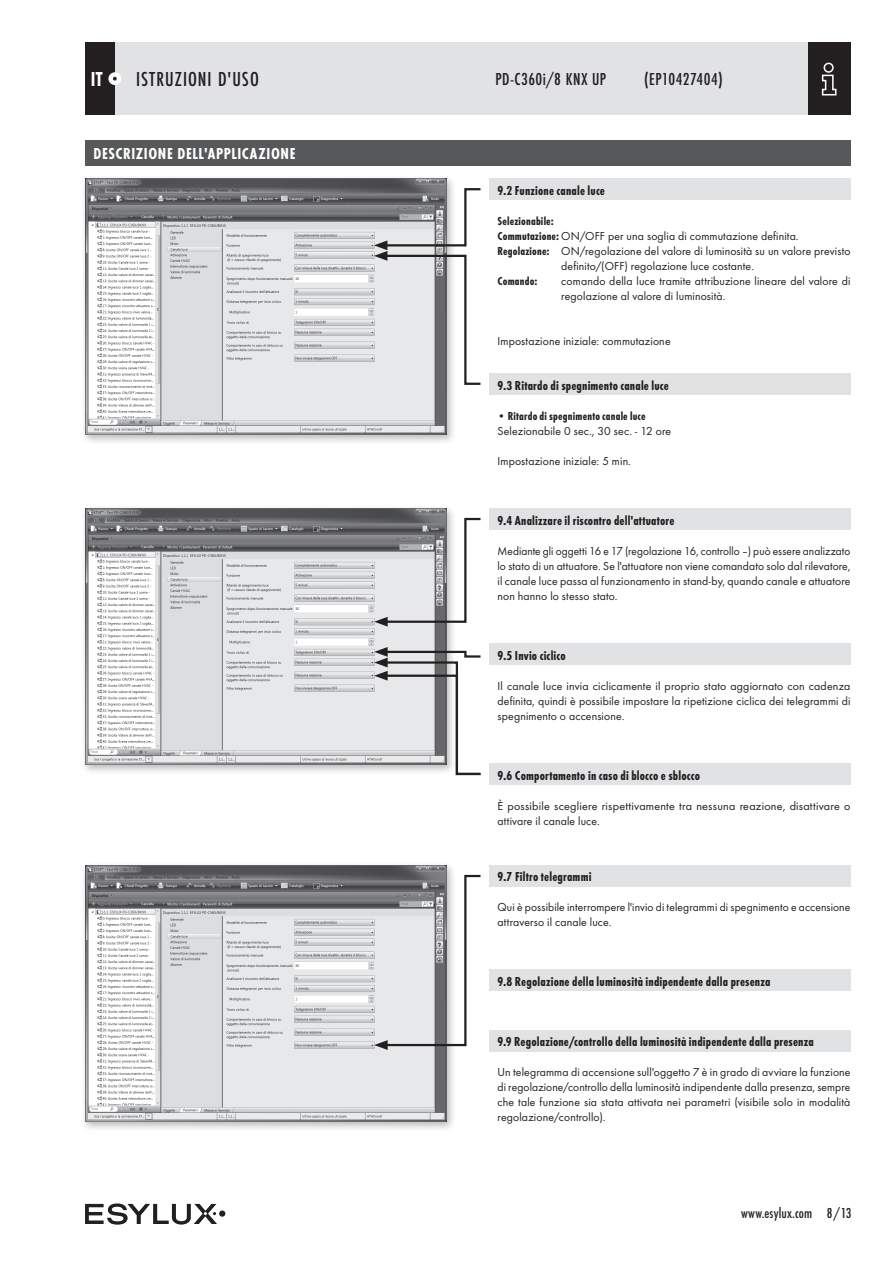
<style>
.page{position:relative;width:893px;height:1263px;background:#fff}
.page>*{position:absolute;margin:0;border:0;box-sizing:border-box;transform-origin:0 0}
.t1{font:500 21px "Futura Con";letter-spacing:.05em;color:#231f20}
.t2{font:700 21px "Futura Con";color:#fff;scale:.95 1}
.t3{font:500 18px "Futura Con";letter-spacing:.025em;color:#231f20}
.t4{font:700 16.5px "Futura Con";letter-spacing:.035em;color:#fff}
.t5{font:500 15px "Futura Con";letter-spacing:.01em;color:#231f20}
.t6{font:700 13.5px "Futura Con";letter-spacing:.015em;color:#231f20}
.t7{font:12px/15px "Futura Boo";letter-spacing:.01em;color:#231f20}
.t8{font:700 12px "Futura Con";letter-spacing:.015em;color:#231f20}
.s1{font-family:"Futura Con";font-weight:700}
</style>
<div class="page">
<div style="left:85px;top:43px;width:765px;height:72px;background:#e1e2e4"></div>
<div style="left:808px;top:43px;width:42px;height:72px;background:#231f20"></div>
<svg style="left:821px;top:62px;width:16px;height:34px"></svg>
<div style="left:85px;top:43px;width:30px;height:72px;background:#231f20"></div>
<div style="left:108px;top:72px;width:13px;height:13px;background:#fff;border-radius:50%"></div>
<svg style="left:113px;top:77px;width:4px;height:4px"></svg>
<div style="left:219px;top:1210px;width:6px;height:7px;background:#231f20;border-radius:50%"></div>
<svg style="left:85px;top:1203px;width:132px;height:21px"></svg>
<div style="left:489px;top:1030px;width:361px;height:21px;background:#e1e2e4"></div>
<div style="left:489px;top:970px;width:361px;height:21px;background:#e1e2e4"></div>
<div style="left:81px;top:861px;width:376px;height:271px;background:#231f20;opacity:.3"></div>
<img style="left:85px;top:865px;width:361px;height:257px">
<div style="left:489px;top:373px;width:361px;height:21px;background:#e1e2e4"></div>
<div style="left:489px;top:865px;width:361px;height:22px;background:#e1e2e4"></div>
<div style="left:489px;top:763px;width:361px;height:21px;background:#e1e2e4"></div>
<div style="left:489px;top:644px;width:361px;height:21px;background:#e1e2e4"></div>
<div style="left:489px;top:508px;width:361px;height:22px;background:#e1e2e4"></div>
<div style="left:489px;top:179px;width:361px;height:21px;background:#e1e2e4"></div>
<div style="left:81px;top:504px;width:376px;height:271px;background:#231f20;opacity:.3"></div>
<img style="left:85px;top:508px;width:361px;height:257px">
<div style="left:85px;top:140px;width:765px;height:26px;background:#57585a"></div>
<div style="left:81px;top:175px;width:376px;height:270px;background:#231f20;opacity:.3"></div>
<img style="left:85px;top:179px;width:361px;height:256px">
<svg style="left:374px;top:517px;width:107px;height:110px"></svg>
<svg style="left:374px;top:187px;width:107px;height:199px"></svg>
<svg style="left:374px;top:874px;width:107px;height:176px"></svg>
<svg style="left:374px;top:647px;width:107px;height:129px"></svg>
<h1 class="t2" style="left:91px;top:67px;width:14px">IT</h1>
<h1 class="t1" style="left:136px;top:67px;width:124px">ISTRUZIONI D'USO</h1>
<h2 class="t3" style="left:495px;top:69px;width:112px">PD-C360i/8 KNX UP</h2>
<h2 class="t3" style="left:644px;top:69px;width:80px">(EP10427404)</h2>
<h3 class="t4" style="left:94px;top:144px;width:204px">DESCRIZIONE DELL'APPLICAZIONE</h3>
<p class="t6" style="left:497px;top:182px;width:109px">9.2 Funzione canale luce</p>
<p class="t8" style="left:497px;top:214px;width:58px">Selezionabile:</p>
<p class="t7" style="left:497px;top:228px;width:303px"><span class="s1">Commutazione:</span> ON/OFF per una soglia di commutazione definita.</p>
<p class="t7" style="left:497px;top:243px;width:354px"><span class="s1">Regolazione:</span> ON/regolazione del valore di luminosità su un valore previsto</p>
<p class="t7" style="left:561px;top:258px;width:194px">definito/(OFF) regolazione luce costante.</p>
<p class="t8" style="left:497px;top:274px;width:41px">Comando:</p>
<p class="t7" style="left:561px;top:273px;width:291px">comando della luce tramite attribuzione lineare del valore di regolazione al valore di luminosità.</p>
<p class="t7" style="left:497px;top:333px;width:175px">Impostazione iniziale: commutazione</p>
<p class="t6" style="left:497px;top:377px;width:173px">9.3 Ritardo di spegnimento canale luce</p>
<p class="t8" style="left:497px;top:409px;width:150px">• Ritardo di spegnimento canale luce</p>
<p class="t7" style="left:497px;top:423px;width:175px">Selezionabile 0 sec., 30 sec. - 12 ore</p>
<p class="t7" style="left:497px;top:453px;width:135px">Impostazione iniziale: 5 min.</p>
<p class="t6" style="left:497px;top:512px;width:179px">9.4 Analizzare il riscontro dell'attuatore</p>
<p class="t7" style="left:497px;top:543px;width:354px;text-align:justify">Mediante gli oggetti 16 e 17 (regolazione 16, controllo –) può essere analizzato lo stato di un attuatore. Se l'attuatore non viene comandato solo dal rilevatore, il canale luce passa al funzionamento in stand-by, quando canale e attuatore non hanno lo stesso stato.</p>
<p class="t6" style="left:497px;top:647px;width:70px">9.5 Invio ciclico</p>
<p class="t7" style="left:497px;top:678px;width:354px;text-align:justify">Il canale luce invia ciclicamente il proprio stato aggiornato con cadenza definita, quindi è possibile impostare la ripetizione ciclica dei telegrammi di spegnimento o accensione.</p>
<p class="t6" style="left:497px;top:767px;width:204px">9.6 Comportamento in caso di blocco e sblocco</p>
<p class="t7" style="left:497px;top:798px;width:354px">È possibile scegliere rispettivamente tra nessuna reazione, disattivare o attivare il canale luce.</p>
<p class="t6" style="left:497px;top:869px;width:95px">9.7 Filtro telegrammi</p>
<p class="t7" style="left:497px;top:900px;width:354px">Qui è possibile interrompere l'invio di telegrammi di spegnimento e accensione attraverso il canale luce.</p>
<p class="t6" style="left:497px;top:974px;width:274px">9.8 Regolazione della luminosità indipendente dalla presenza</p>
<p class="t6" style="left:497px;top:1034px;width:318px">9.9 Regolazione/controllo della luminosità indipendente dalla presenza</p>
<p class="t7" style="left:497px;top:1065px;width:354px;text-align:justify">Un telegramma di accensione sull'oggetto 7 è in grado di avviare la funzione di regolazione/controllo della luminosità indipendente dalla presenza, sempre che tale funzione sia stata attivata nei parametri (visibile solo in modalità regolazione/controllo).</p>
<p class="t5" style="left:741px;top:1204px;width:112px">www.esylux.com 8/13</p>
</div>
